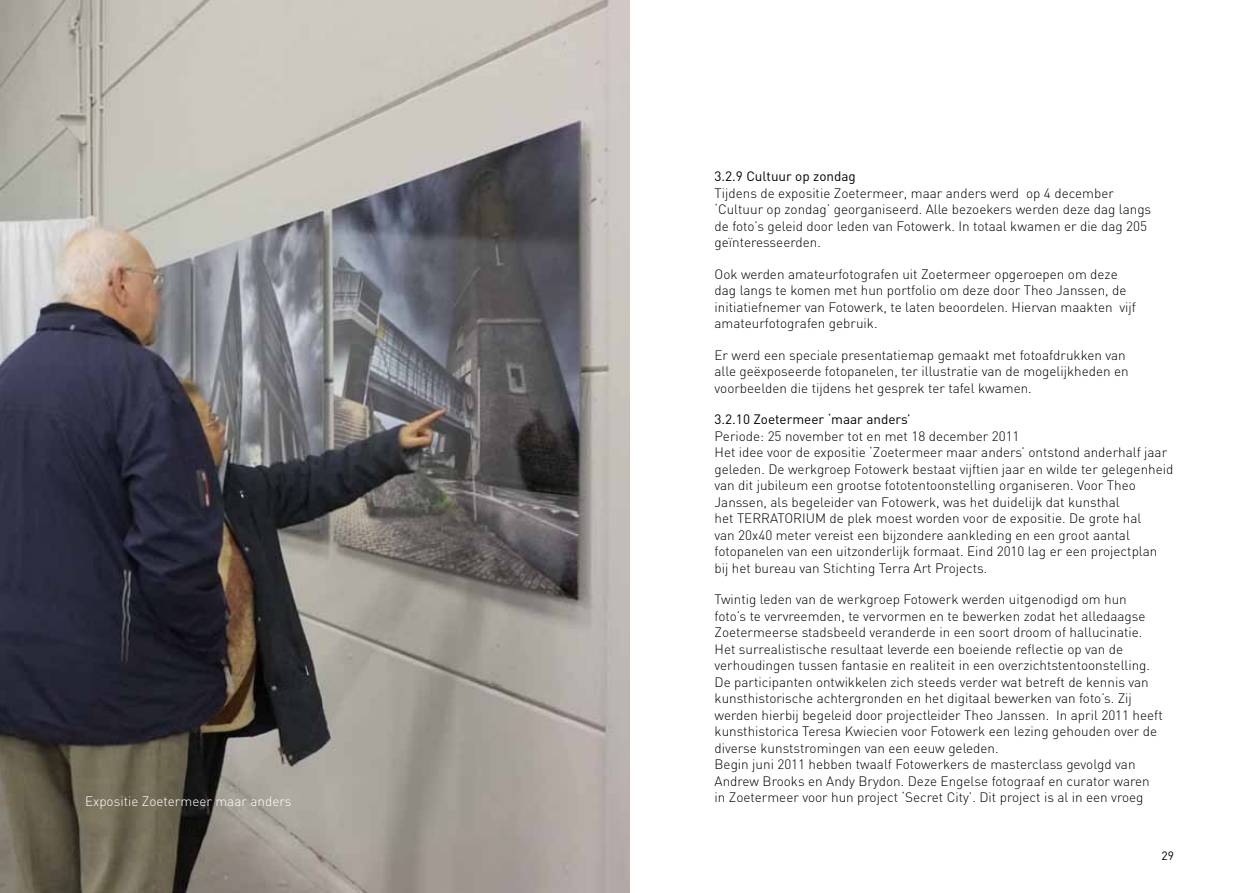
<style>
.page{position:relative;width:1259px;height:893px;background:#fff}
.page>*{position:absolute;margin:0;border:0;box-sizing:border-box;transform-origin:0 0}
.t1{font:300 13.5px/16.5px "DIN";color:#000}
.t2{font:13.5px "DIN";color:#000}
.t3{font:300 13.5px "DIN";color:#fff}
.t4{font:12px "DIN";color:#000}
</style>
<div class="page">
<img style="left:0;top:0;width:629px;height:893px">
<p class="t2" style="left:714px;top:168px;width:143px">3.2.9 Cultuur op zondag</p>
<p class="t1" style="left:714px;top:184px;width:438px">Tijdens de expositie Zoetermeer, maar anders werd op 4 december ‘Cultuur op zondag’ georganiseerd. Alle bezoekers werden deze dag langs de foto’s geleid door leden van Fotowerk. In totaal kwamen er die dag 205 geïnteresseerden.</p>
<p class="t1" style="left:714px;top:265px;width:423px">Ook werden amateurfotografen uit Zoetermeer opgeroepen om deze dag langs te komen met hun portfolio om deze door Theo Janssen, de initiatiefnemer van Fotowerk, te laten beoordelen. Hiervan maakten vijf amateurfotografen gebruik.</p>
<p class="t1" style="left:714px;top:346px;width:416px">Er werd een speciale presentatiemap gemaakt met fotoafdrukken van alle geëxposeerde fotopanelen, ter illustratie van de mogelijkheden en voorbeelden die tijdens het gesprek ter tafel kwamen.</p>
<p class="t2" style="left:714px;top:411px;width:198px">3.2.10 Zoetermeer ‘maar anders’</p>
<p class="t1" style="left:714px;top:427px;width:460px">Periode: 25 november tot en met 18 december 2011<br>Het idee voor de expositie ‘Zoetermeer maar anders’ ontstond anderhalf jaar geleden. De werkgroep Fotowerk bestaat vijftien jaar en wilde ter gelegenheid van dit jubileum een grootse fototentoonstelling organiseren. Voor Theo Janssen, als begeleider van Fotowerk, was het duidelijk dat kunsthal<br>het TERRATORIUM de plek moest worden voor de expositie. De grote hal<br>van 20x40 meter vereist een bijzondere aankleding en een groot aantal fotopanelen van een uitzonderlijk formaat. Eind 2010 lag er een projectplan bij het bureau van Stichting Terra Art Projects.</p>
<p class="t1" style="left:714px;top:591px;width:450px">Twintig leden van de werkgroep Fotowerk werden uitgenodigd om hun<br>foto’s te vervreemden, te vervormen en te bewerken zodat het alledaagse Zoetermeerse stadsbeeld veranderde in een soort droom of hallucinatie.<br>Het surrealistische resultaat leverde een boeiende reflectie op van de verhoudingen tussen fantasie en realiteit in een overzichtstentoonstelling.<br>De participanten ontwikkelen zich steeds verder wat betreft de kennis van kunsthistorische achtergronden en het digitaal bewerken van foto’s. Zij werden hierbij begeleid door projectleider Theo Janssen. In april 2011 heeft kunsthistorica Teresa Kwiecien voor Fotowerk een lezing gehouden over de diverse kunststromingen van een eeuw geleden.<br>Begin juni 2011 hebben twaalf Fotowerkers de masterclass gevolgd van Andrew Brooks en Andy Brydon. Deze Engelse fotograaf en curator waren</p>
<p class="t3" style="left:85px;top:793px;width:208px">Expositie Zoetermeer maar anders</p>
<p class="t1" style="left:714px;top:789px;width:430px">in Zoetermeer voor hun project ‘Secret City’. Dit project is al in een vroeg</p>
<p class="t4" style="left:1161px;top:848px;width:14px">29</p>
</div>
